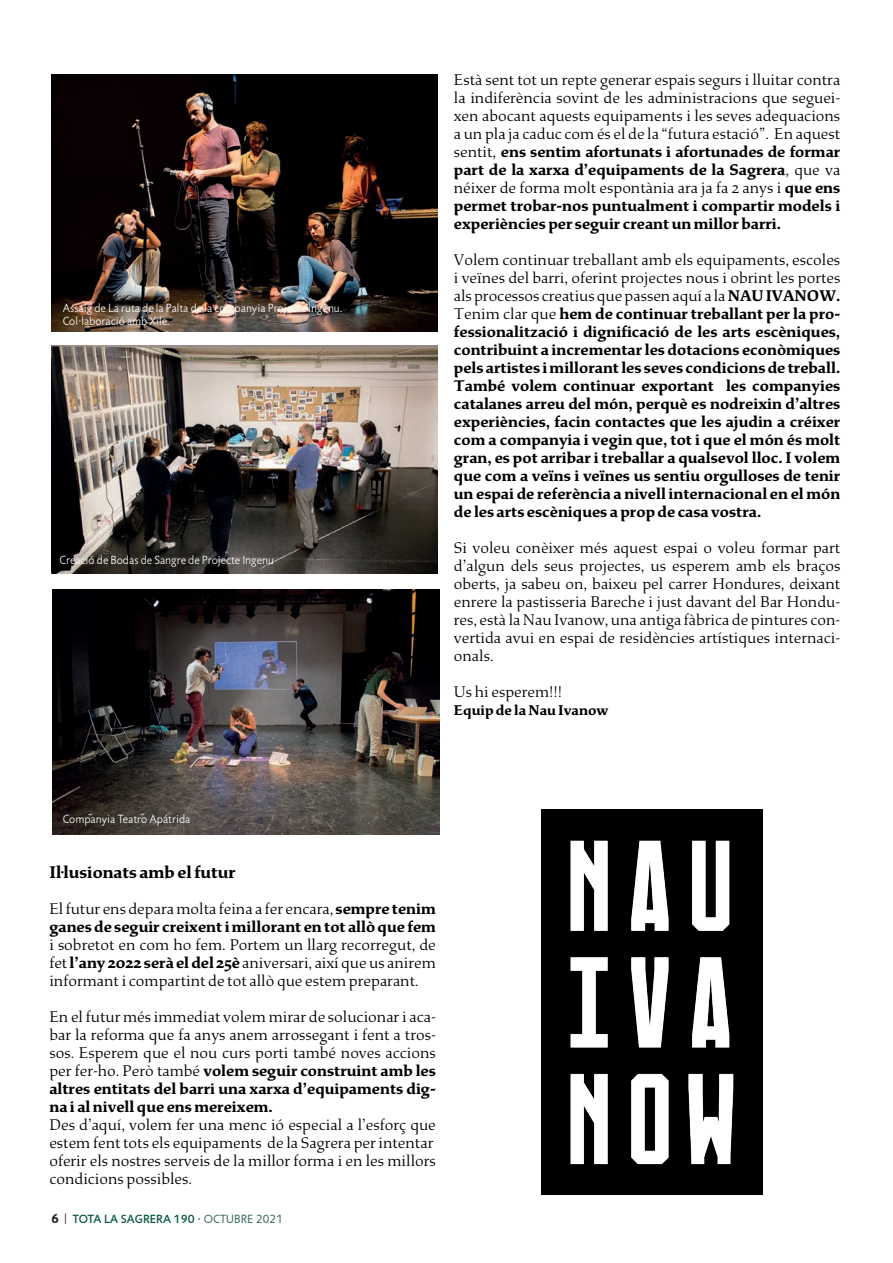
<style>
.page{position:relative;width:893px;height:1263px;background:#fff}
.page>*{position:absolute;margin:0;border:0;box-sizing:border-box;transform-origin:0 0}
.t1{font:700 18px "Study";color:#000}
.t2{font:300 16.5px/18px "Study";color:#000;text-align:justify}
.t3{font:700 16.5px/18px "Study";color:#000}
.t4{font:700 15px "Study";color:#000}
.t5{font:300 12px/13px "Jigsaw";color:#fff}
.t6{font:500 12px "Jigsaw";letter-spacing:.01em;color:#095842}
.s1{font-weight:700}
.s2{font-weight:300}
.s3{font-weight:700;font-size:13.5px;color:#231f20}
.s4{font-weight:300;font-size:12.75px;color:#231f20}
.s5{font-weight:700;color:#3e6d5b}
.s6{font-weight:400;color:#3e6d5b}
</style>
<div class="page">
<img style="left:51px;top:74px;width:386px;height:257px">
<img style="left:51px;top:346px;width:386px;height:227px">
<img style="left:53px;top:589px;width:386px;height:246px">
<img style="left:541px;top:809px;width:222px;height:385px">
<p class="t5" style="left:63px;top:301px;width:281px">Assaig de La ruta de la Palta de la companyia Projecte Ingenu.<br>Col·laboració amb Xile.</p>
<p class="t5" style="left:60px;top:554px;width:216px">Creació de Bodas de Sangre de Projecte Ingenu</p>
<p class="t2" style="left:454px;top:71px;width:388px">Està sent tot un repte generar espais segurs i lluitar contra la indiferència sovint de les administracions que seguei&shy;xen abocant aquests equipaments i les seves adequacions a un pla ja caduc com és el de la “futura estació”. En aquest sentit, <span class="s1">ens sentim afortunats i afortunades de formar part de la xarxa d’equipaments de la Sagrera</span>, que va néixer de forma molt espontània ara ja fa 2 anys i <span class="s1">que ens permet trobar-nos puntualment i compartir models i experiències per seguir creant un millor barri.</span></p>
<p class="t3" style="left:454px;top:251px;width:388px;text-align:justify"><span class="s2">Volem continuar treballant amb els equipaments, escoles i veïnes del barri, oferint projectes nous i obrint les portes als processos creatius que passen aquí a la</span> NAU IVANOW.<br><span class="s2">Tenim clar que</span> hem de continuar treballant per la pro&shy;fessionalització i dignificació de les arts escèniques, contribuint a incrementar les dotacions econòmiques pels artistes i millorant les seves condicions de treball.<br>També volem continuar exportant les companyies catalanes arreu del món, perquè es nodreixin d’altres experiències, facin contactes que les ajudin a créixer com a companyia i vegin que, tot i que el món és molt gran, es pot arribar i treballar a qualsevol lloc. I volem que com a veïns i veïnes us sentiu orgulloses de tenir un espai de referència a nivell internacional en el món de les arts escèniques a prop de casa vostra.</p>
<p class="t2" style="left:454px;top:539px;width:388px">Si voleu conèixer més aquest espai o voleu formar part d’algun dels seus projectes, us esperem amb els braços oberts, ja sabeu on, baixeu pel carrer Hondures, deixant enrere la pastisseria Bareche i just davant del Bar Hondu&shy;res, està la Nau Ivanow, una antiga fàbrica de pintures con&shy;vertida avui en espai de residències artístiques internaci&shy;onals.</p>
<p class="t2" style="left:454px;top:683px;width:110px">Us hi esperem!!!</p>
<p class="t4" style="left:454px;top:701px;width:156px">Equip de la Nau Ivanow</p>
<p class="t5" style="left:63px;top:813px;width:129px">Companyia Teatro Apátrida</p>
<p class="t1" style="left:49px;top:861px;width:188px">Il·lusionats amb el futur</p>
<p class="t3" style="left:49px;top:900px;width:388px"><span class="s2">El futur ens depara molta feina a fer encara,</span> sempre tenim ganes de seguir creixent i millorant en tot allò que fem</p>
<p class="t2" style="left:49px;top:936px;width:388px">i sobretot en com ho fem. Portem un llarg recorregut, de fet <span class="s1">l’any 2022 serà el del 25è</span> aniversari, així que us anirem informant i compartint de tot allò que estem preparant.</p>
<p class="t2" style="left:49px;top:1008px;width:388px">En el futur més immediat volem mirar de solucionar i aca&shy;bar la reforma que fa anys anem arrossegant i fent a tros&shy;sos. Esperem que el nou curs porti també noves accions per fer-ho. Però també <span class="s1">volem seguir construint amb les altres entitats del barri una xarxa d’equipaments dig&shy;na i al nivell que ens mereixem.</span></p>
<p class="t2" style="left:49px;top:1116px;width:388px;text-align:left">Des d’aquí, volem fer una menc ió especial a l’esforç que estem fent tots els equipaments de la Sagrera per intentar oferir els nostres serveis de la millor forma i en les millors condicions possibles.</p>
<p class="t6" style="left:51px;top:1212px;width:233px"><span class="s3">6</span> <span class="s4">|</span> TOTA LA SAGRERA 190 <span class="s5">·</span> <span class="s6">OCTUBRE 2021</span></p>
</div>
